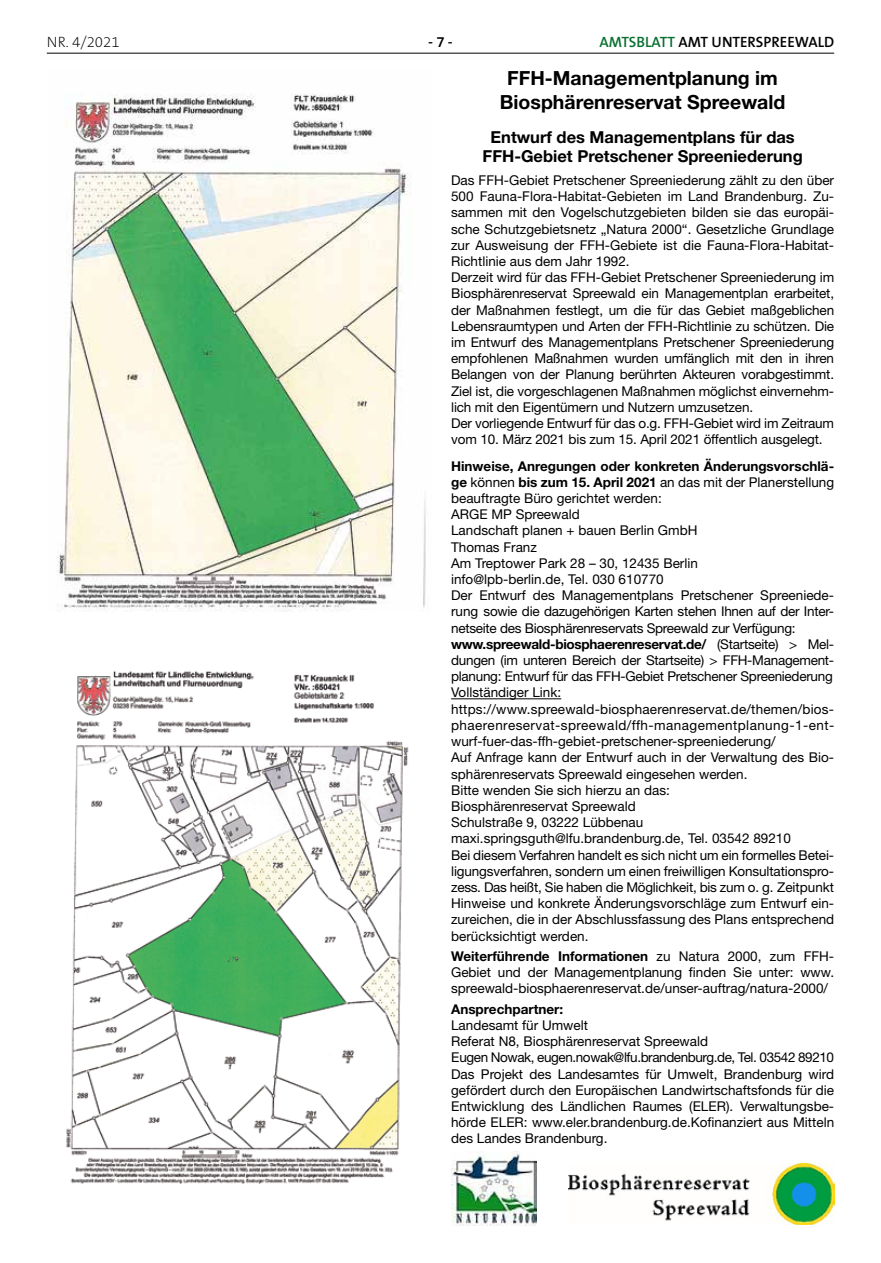
<style>
.page{position:relative;width:881px;height:1263px;background:#fff}
.page>*{position:absolute;margin:0;border:0;box-sizing:border-box;transform-origin:0 0}
.t1{font:700 19.5px/23.4px "Helvetica Neue LT";color:#000;text-align:center}
.t2{font:700 16.5px/19.8px "Helvetica Neue LT";color:#000;text-align:center}
.t3{font:600 15px "The Sans B6";color:#000}
.t4{font:200 15px "The Sans B2";color:#000}
.t5{font:13.5px/16.2px "Helvetica Neue LT";color:#000}
.t6{font:700 13.5px "Helvetica Neue LT";color:#000}
.s1{color:#097030}
.s2{font-weight:700}
</style>
<div class="page">
<hr style="left:47px;top:53px;width:786px;height:1px;background:#000">
<hr style="left:451px;top:698px;width:110px;height:1px;background:#000">
<img style="left:66px;top:670px;width:343px;height:514px">
<img style="left:57px;top:94px;width:369px;height:517px">
<img style="left:568px;top:1163px;width:265px;height:61px">
<img style="left:451px;top:1152px;width:85px;height:73px">
<p class="t4" style="left:47px;top:34px;width:74px">NR. 4/2021</p>
<p class="t3" style="left:428px;top:34px;width:26px">- 7 -</p>
<p class="t3" style="left:599px;top:34px;width:236px"><span class="s1">AMTSBLATT</span> AMT UNTERSPREEWALD</p>
<h1 class="t1" style="left:499px;top:66px;width:287px">FFH-Managementplanung im<br>Biosphärenreservat Spreewald</h1>
<p class="t2" style="left:482px;top:126px;width:321px">Entwurf des Managementplans für das<br>FFH-Gebiet Pretschener Spreeniederung</p>
<p class="t5" style="left:451px;top:172px;width:384px">Das FFH-Gebiet Pretschener Spreeniederung zählt zu den über 500 Fauna-Flora-Habitat-Gebieten im Land Brandenburg. Zu&shy;sammen mit den Vogelschutzgebieten bilden sie das europäi&shy;sche Schutzgebietsnetz „Natura 2000“. Gesetzliche Grundlage zur Ausweisung der FFH-Gebiete ist die Fauna-Flora-Habitat-Richtlinie aus dem Jahr 1992.<br>Derzeit wird für das FFH-Gebiet Pretschener Spreeniederung im Biosphärenreservat Spreewald ein Managementplan erarbeitet, der Maßnahmen festlegt, um die für das Gebiet maßgeblichen Lebensraumtypen und Arten der FFH-Richtlinie zu schützen. Die im Entwurf des Managementplans Pretschener Spreeniederung empfohlenen Maßnahmen wurden umfänglich mit den in ihren Belangen von der Planung berührten Akteuren vorabgestimmt.<br>Ziel ist, die vorgeschlagenen Maßnahmen möglichst einvernehm&shy;lich mit den Eigentümern und Nutzern umzusetzen.<br>Der vorliegende Entwurf für das o.g. FFH-Gebiet wird im Zeitraum vom 10. März 2021 bis zum 15. April 2021 öffentlich ausgelegt.</p>
<p class="t5" style="left:451px;top:458px;width:384px"><span class="s2">Hinweise, Anregungen oder konkreten Änderungsvorschlä&shy;ge</span> können <span class="s2">bis zum 15. April 2021</span> an das mit der Planerstellung beauftragte Büro gerichtet werden:<br>ARGE MP Spreewald<br>Landschaft planen + bauen Berlin GmbH<br>Thomas Franz<br>Am Treptower Park 28 – 30, 12435 Berlin<br>info@lpb-berlin.de, Tel. 030 610770<br>Der Entwurf des Managementplans Pretschener Spreeniede&shy;rung sowie die dazugehörigen Karten stehen Ihnen auf der Inter&shy;netseite des Biosphärenreservats Spreewald zur Verfügung: <span class="s2">www.spreewald-biosphaerenreservat.de/</span> (Startseite) &gt; Mel&shy;dungen (im unteren Bereich der Startseite) &gt; FFH-Management&shy;planung: Entwurf für das FFH-Gebiet Pretschener Spreeniederung Vollständiger Link: https://www.spreewald-biosphaerenreservat.de/themen/bios&shy;phaerenreservat-spreewald/ffh-managementplanung-1-ent&shy;wurf-fuer-das-ffh-gebiet-pretschener-spreeniederung/<br>Auf Anfrage kann der Entwurf auch in der Verwaltung des Bio&shy;sphärenreservats Spreewald eingesehen werden.<br>Bitte wenden Sie sich hierzu an das:<br>Biosphärenreservat Spreewald<br>Schulstraße 9, 03222 Lübbenau maxi.springsguth@lfu.brandenburg.de, Tel. 03542 89210<br>Bei diesem Verfahren handelt es sich nicht um ein formelles Betei&shy;ligungsverfahren, sondern um einen freiwilligen Konsultationspro&shy;zess. Das heißt, Sie haben die Möglichkeit, bis zum o. g. Zeitpunkt Hinweise und konkrete Änderungsvorschläge zum Entwurf ein&shy;zureichen, die in der Abschlussfassung des Plans entsprechend berücksichtigt werden.</p>
<p class="t5" style="left:451px;top:948px;width:384px;text-align:justify"><span class="s2">Weiterführende Informationen</span> zu Natura 2000, zum FFH-Gebiet und der Managementplanung finden Sie unter: www. spreewald-biosphaerenreservat.de/unser-auftrag/natura-2000/</p>
<p class="t6" style="left:451px;top:1000px;width:114px">Ansprechpartner:</p>
<p class="t5" style="left:451px;top:1017px;width:384px">Landesamt für Umwelt<br>Referat N8, Biosphärenreservat Spreewald<br>Eugen Nowak, eugen.nowak@lfu.brandenburg.de, Tel. 03542 89210<br>Das Projekt des Landesamtes für Umwelt, Brandenburg wird gefördert durch den Europäischen Landwirtschaftsfonds für die Entwicklung des Ländlichen Raumes (ELER). Verwaltungsbe&shy;hörde ELER: www.eler.brandenburg.de.Kofinanziert aus Mitteln des Landes Brandenburg.</p>
</div>
